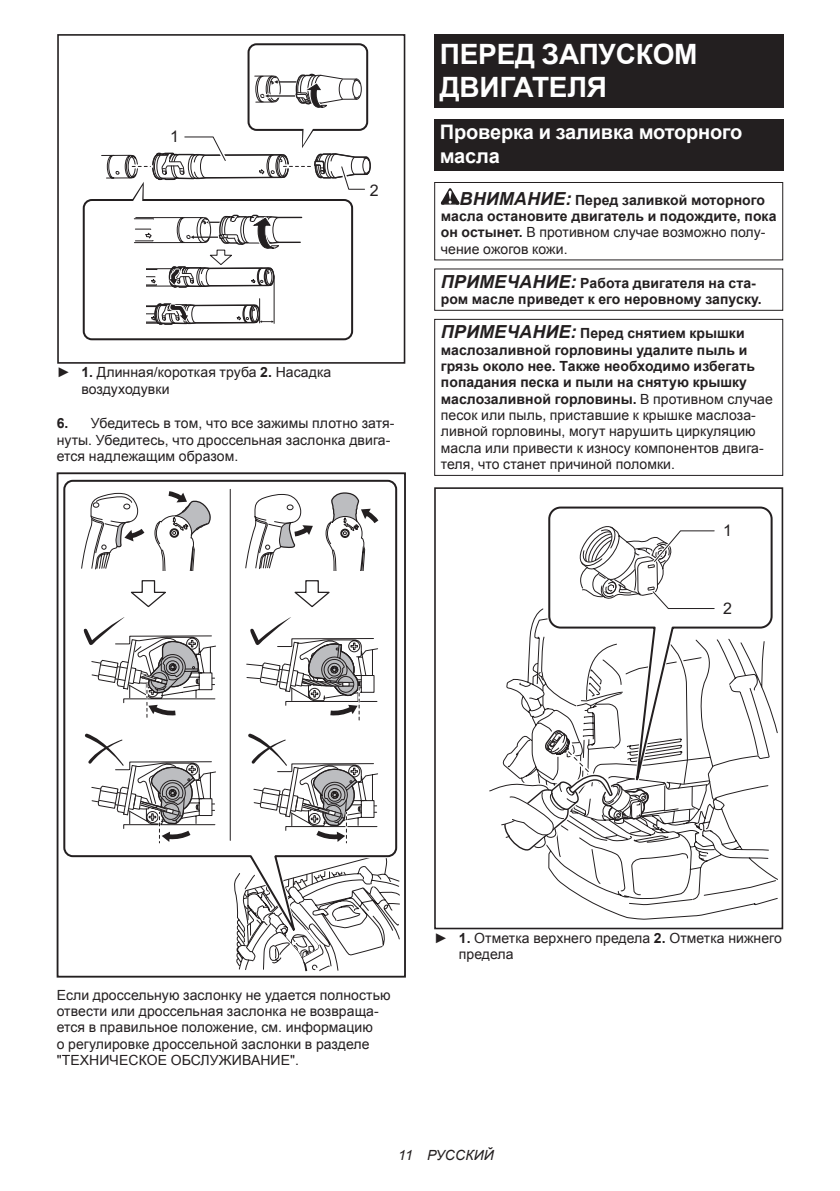
<style>
.page{position:relative;width:840px;height:1191px;background:#fff}
.page>*{position:absolute;margin:0;border:0;box-sizing:border-box;transform-origin:0 0}
.t1{font:700 28px/32.8px "Arial";letter-spacing:-.01em;color:#fff}
.t2{font:700 20px/23.4px "Arial";letter-spacing:-.01em;color:#fff}
.t3{font:16px "Arial";color:#231f20}
.t4{font:14px/16.4px "Arial";letter-spacing:.005em;color:#231f20}
.t5{font:700 14px/16.4px "Arial";letter-spacing:.005em;color:#231f20}
.t6{font:italic 14px "Arial";letter-spacing:.005em;color:#231f20}
.s1{font-weight:700}
.s2{font-style:italic;font-size:18px}
.s3{font-weight:400}
.s4{font-weight:700;font-style:italic;font-size:18px}
</style>
<div class="page">
<svg style="left:82px;top:43px;width:287px;height:298px"></svg>
<svg style="left:134px;top:214px;width:169px;height:113px"></svg>
<svg style="left:101px;top:73px;width:270px;height:131px"></svg>
<div style="left:57px;top:34px;width:348px;height:330px;border:2px solid #231f20"></div>
<svg style="left:63px;top:479px;width:335px;height:379px"></svg>
<div style="left:57px;top:472px;width:348px;height:505px;border:2px solid #231f20"></div>
<svg style="left:81px;top:493px;width:63px;height:76px"></svg>
<svg style="left:154px;top:491px;width:58px;height:80px"></svg>
<svg style="left:245px;top:494px;width:68px;height:75px"></svg>
<svg style="left:325px;top:491px;width:53px;height:80px"></svg>
<svg style="left:128px;top:579px;width:204px;height:29px"></svg>
<svg style="left:83px;top:617px;width:133px;height:101px"></svg>
<svg style="left:85px;top:733px;width:131px;height:110px"></svg>
<svg style="left:245px;top:617px;width:133px;height:104px"></svg>
<svg style="left:233px;top:733px;width:167px;height:244px"></svg>
<hr style="left:230px;top:489px;width:1px;height:351px;background:#231f20">
<div style="left:434px;top:34px;width:348px;height:74px;background:#231f20"></div>
<div style="left:434px;top:119px;width:348px;height:52px;background:#231f20"></div>
<svg style="left:440px;top:188px;width:19px;height:17px"></svg>
<div style="left:434px;top:182px;width:348px;height:78px;border:1px solid #231f20"></div>
<div style="left:434px;top:268px;width:348px;height:43px;border:1px solid #231f20"></div>
<div style="left:434px;top:319px;width:348px;height:157px;border:1px solid #231f20"></div>
<svg style="left:506px;top:608px;width:272px;height:307px"></svg>
<svg style="left:532px;top:613px;width:245px;height:283px"></svg>
<svg style="left:545px;top:608px;width:230px;height:240px"></svg>
<svg style="left:547px;top:506px;width:226px;height:307px"></svg>
<div style="left:434px;top:487px;width:348px;height:442px;border:2px solid #231f20"></div>
<svg style="left:484px;top:728px;width:224px;height:200px"></svg>
<svg style="left:576px;top:524px;width:140px;height:188px"></svg>
<p class="t3" style="left:170px;top:126px;width:10px">1</p>
<p class="t3" style="left:370px;top:180px;width:10px">2</p>
<p class="t4" style="left:81px;top:364px;width:251px;text-indent:-25px">► <span class="s1">1.</span> Длинная/короткая труба <span class="s1">2.</span> Насадка воздуходувки</p>
<p class="t4" style="left:57px;top:415px;width:339px"><span class="s1">6.</span> Убедитесь в том, что все зажимы плотно затя&shy;нуты. Убедитесь, что дроссельная заслонка двига&shy;ется надлежащим образом.</p>
<h1 class="t1" style="left:439px;top:38px;width:259px">ПЕРЕД ЗАПУСКОМ<br>ДВИГАТЕЛЯ</h1>
<h2 class="t2" style="left:439px;top:121px;width:304px">Проверка и заливка моторного масла</h2>
<p class="t5" style="left:440px;top:192px;width:337px;text-indent:19px"><span class="s2">ВНИМАНИЕ:</span> Перед заливкой моторного масла остановите двигатель и подождите, пока он остынет. <span class="s3">В противном случае возможно полу&shy;чение ожогов кожи.</span></p>
<p class="t5" style="left:440px;top:275px;width:322px"><span class="s2">ПРИМЕЧАНИЕ:</span> Работа двигателя на ста&shy;ром масле приведет к его неровному запуску.</p>
<p class="t4" style="left:440px;top:325px;width:333px"><span class="s4">ПРИМЕЧАНИЕ:</span> <span class="s1">Перед снятием крышки маслозаливной горловины удалите пыль и грязь около нее. Также необходимо избегать попадания песка и пыли на снятую крышку маслозаливной горловины.</span> В противном случае песок или пыль, приставшие к крышке маслоза&shy;ливной горловины, могут нарушить циркуляцию масла или привести к износу компонентов двига&shy;теля, что станет причиной поломки.</p>
<p class="t3" style="left:722px;top:520px;width:10px">1</p>
<p class="t3" style="left:722px;top:598px;width:10px">2</p>
<p class="t4" style="left:57px;top:986px;width:335px">Если дроссельную заслонку не удается полностью отвести или дроссельная заслонка не возвраща&shy;ется в правильное положение, см. информацию<br>о регулировке дроссельной заслонки в разделе "ТЕХНИЧЕСКОЕ ОБСЛУЖИВАНИЕ".</p>
<p class="t4" style="left:458px;top:930px;width:324px;text-indent:-25px">► <span class="s1">1.</span> Отметка верхнего предела <span class="s1">2.</span> Отметка нижнего предела</p>
<p class="t6" style="left:398px;top:1146px;width:97px">11 РУССКИЙ</p>
</div>
